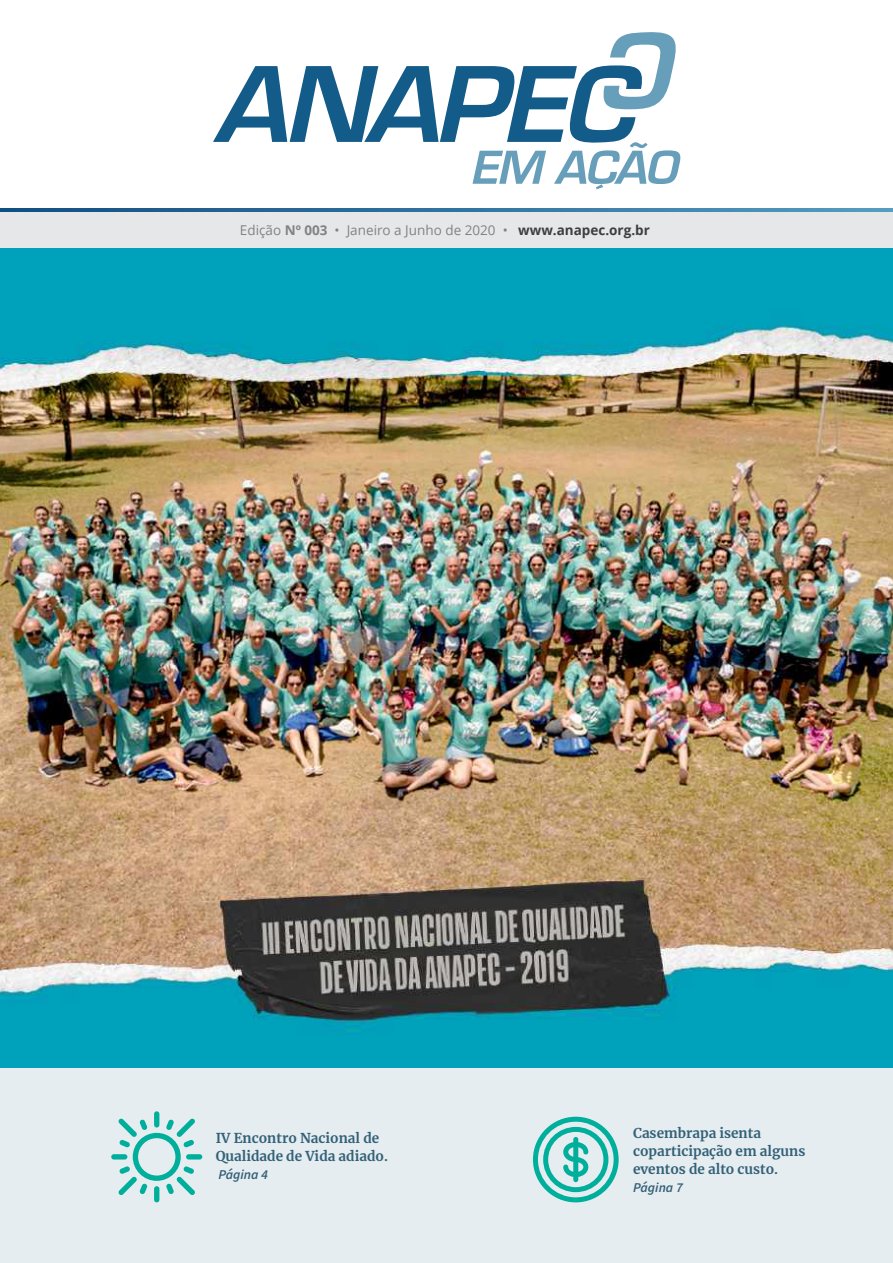
<style>
.page{position:relative;width:893px;height:1263px;background:#fff}
.page>*{position:absolute;margin:0;border:0;box-sizing:border-box;transform-origin:0 0}
.t1{font:700 13.5px/18px "Merriweather";color:#336178}
.t2{font:13.5px "Open Sans";color:#808285}
.t3{font:italic 600 13.5px "Source Sans Pro";color:#336178}
.s1{font-weight:700}
.s2{font-weight:700;color:#3e3e3f}
</style>
<div class="page">
<div style="left:0;top:1067px;width:893px;height:196px;background:#e6edf0"></div>
<div style="left:0;top:212px;width:893px;height:36px;background:#e6e7e9"></div>
<svg style="left:0;top:209px;width:893px;height:3px;background:#3174a0"></svg>
<svg style="left:213px;top:32px;width:468px;height:157px"></svg>
<img style="left:0;top:248px;width:893px;height:819px">
<svg style="left:533px;top:1117px;width:86px;height:85px"></svg>
<svg style="left:118px;top:1118px;width:77px;height:77px"></svg>
<div style="left:154px;top:1186px;width:5px;height:16px;background:#00af9b;border-radius:3px"></div>
<div style="left:154px;top:1111px;width:5px;height:16px;background:#00af9b;border-radius:3px"></div>
<div style="left:111px;top:1154px;width:16px;height:5px;background:#00af9b;border-radius:3px"></div>
<div style="left:186px;top:1154px;width:16px;height:5px;background:#00af9b;border-radius:3px"></div>
<p class="t2" style="left:240px;top:221px;width:411px">Edição <span class="s1">Nº 003</span> • Janeiro a Junho de 2020 • <span class="s2">www.anapec.org.br</span></p>
<p class="t1" style="left:216px;top:1129px;width:174px">IV Encontro Nacional de<br>Qualidade de Vida adiado.</p>
<p class="t3" style="left:218px;top:1166px;width:51px">Página 4</p>
<p class="t1" style="left:633px;top:1124px;width:174px">Casembrapa isenta coparticipação em alguns eventos de alto custo.</p>
<p class="t3" style="left:633px;top:1179px;width:51px">Página 7</p>
</div>
